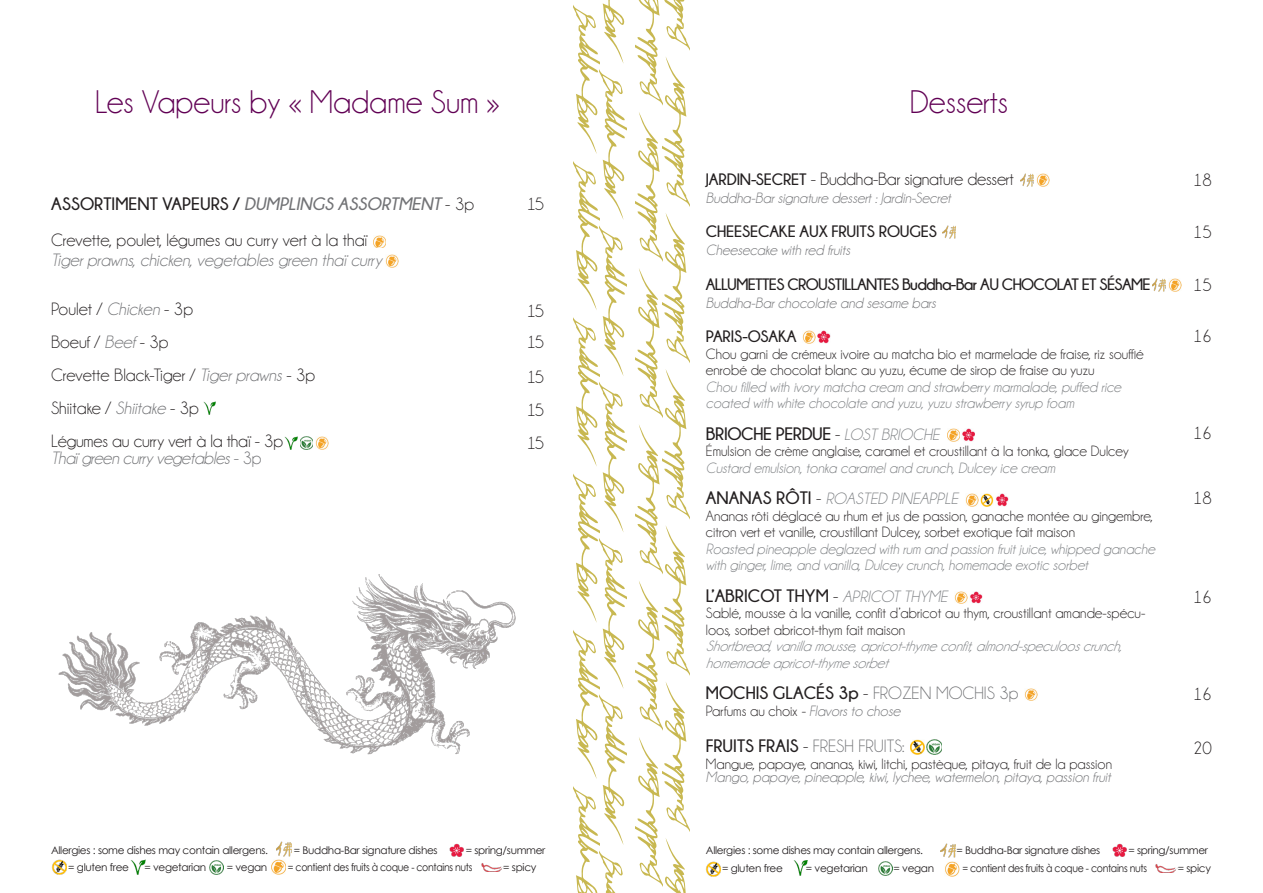
<style>
.page{position:relative;width:1263px;height:893px;background:#fff}
.page>*{position:absolute;margin:0;border:0;box-sizing:border-box;transform-origin:0 0}
.t1{font:33px "Champagne&Limousines";color:#610054}
.t2{font:18px "Champagne&Limousines";color:#231f20}
.t3{font:700 18px "Champagne&Limousines";color:#231f20}
.t4{font:italic 18px "Champagne&Limousines";color:#717275}
.t5{font:700 18px "Champagne&Limousines";letter-spacing:-.02em;color:#231f20}
.t6{font:18px "Champagne&Limousines";color:#717275}
.t7{font:700 16.5px "Champagne&Limousines";letter-spacing:-.04em;color:#231f20}
.t8{font:700 16.5px "Champagne&Limousines";letter-spacing:-.01em;color:#231f20}
.t9{font:italic 16.5px "Champagne&Limousines";color:#7b7e81}
.t10{font:15px/16.5px "Champagne&Limousines";color:#231f20}
.t11{font:italic 15px/16.5px "Champagne&Limousines";color:#7b7e81}
.t12{font:italic 15px "Champagne&Limousines";color:#717275}
.t13{font:italic 15px "Champagne&Limousines";color:#7b7e81}
.t14{font:10.5px "Century Gothic";letter-spacing:-.03em;color:#231f20}
.t15{font:10.5px "Century Gothic";letter-spacing:-.03em;color:#231f20;scale:.9 1}
.s1{font-style:italic;color:#717275}
.s2{font-weight:400}
.s3{font-style:normal}
.s4{font-weight:700;font-size:16.5px}
.s5{font-weight:400;font-style:italic;font-size:16.5px;color:#7b7e81}
.s6{font-weight:700;font-style:normal;font-size:18px;color:#231f20}
.s7{font-style:normal;font-size:18px;color:#231f20}
.s8{font-weight:400;color:#717275}
.s9{font-style:italic}
.s10{font-weight:700;color:#231f20}
.s11{color:#231f20}
</style>
<div class="page">
<img style="left:210px;top:861px;width:14px;height:14px">
<img style="left:481px;top:863px;width:23px;height:9px">
<img style="left:276px;top:842px;width:15px;height:15px">
<img style="left:52px;top:860px;width:15px;height:15px">
<img style="left:130px;top:860px;width:15px;height:15px">
<img style="left:271px;top:860px;width:15px;height:15px">
<img style="left:941px;top:843px;width:15px;height:15px">
<img style="left:878px;top:861px;width:14px;height:14px">
<img style="left:1155px;top:864px;width:23px;height:9px">
<img style="left:706px;top:861px;width:15px;height:15px">
<img style="left:793px;top:860px;width:15px;height:15px">
<img style="left:945px;top:861px;width:14px;height:15px">
<img style="left:449px;top:843px;width:15px;height:14px">
<img style="left:1112px;top:843px;width:15px;height:14px">
<svg style="left:943px;top:226px;width:13px;height:13px"></svg>
<svg style="left:203px;top:402px;width:13px;height:13px"></svg>
<svg style="left:373px;top:236px;width:13px;height:11px"></svg>
<svg style="left:386px;top:254px;width:13px;height:13px"></svg>
<svg style="left:285px;top:436px;width:43px;height:13px"></svg>
<svg style="left:1020px;top:173px;width:29px;height:13px"></svg>
<svg style="left:1152px;top:279px;width:29px;height:12px"></svg>
<svg style="left:802px;top:331px;width:28px;height:12px"></svg>
<svg style="left:965px;top:494px;width:43px;height:12px"></svg>
<svg style="left:947px;top:429px;width:28px;height:12px"></svg>
<svg style="left:955px;top:591px;width:27px;height:13px"></svg>
<svg style="left:1025px;top:688px;width:12px;height:13px"></svg>
<img style="left:910px;top:740px;width:15px;height:15px">
<img style="left:927px;top:740px;width:15px;height:15px">
<img style="left:58px;top:574px;width:458px;height:180px">
<svg style="left:636px;top:0;width:53px;height:893px"></svg>
<svg style="left:573px;top:0;width:54px;height:893px"></svg>
<p class="t1" style="left:95px;top:86px;width:406px">Les Vapeurs by « Madame Sum »</p>
<p class="t3" style="left:51px;top:194px;width:425px">ASSORTIMENT VAPEURS / <span class="s1">DUMPLINGS ASSORTMENT</span> <span class="s2">- 3p</span></p>
<p class="t2" style="left:51px;top:231px;width:318px">Crevette, poulet, légumes au curry vert à la thaï</p>
<p class="t4" style="left:51px;top:251px;width:336px">Tiger prawns, chicken, vegetables green thaï curry</p>
<p class="t2" style="left:51px;top:300px;width:144px">Poulet / <span class="s1">Chicken</span> - 3p</p>
<p class="t2" style="left:51px;top:333px;width:119px">Boeuf / <span class="s1">Beef</span> - 3p</p>
<p class="t2" style="left:51px;top:366px;width:266px">Crevette Black-Tiger / <span class="s1">Tiger prawns</span> - 3p</p>
<p class="t2" style="left:51px;top:399px;width:149px">Shiitake / <span class="s1">Shiitake</span> - 3p</p>
<p class="t2" style="left:51px;top:432px;width:234px">Légumes au curry vert à la thaï - 3p</p>
<p class="t4" style="left:51px;top:449px;width:212px">Thaï green curryvegetables<span class="s3">- 3 p</span></p>
<p class="t2" style="left:527px;top:195px;width:19px">15</p>
<p class="t2" style="left:527px;top:302px;width:19px">15</p>
<p class="t2" style="left:527px;top:333px;width:19px">15</p>
<p class="t2" style="left:527px;top:368px;width:19px">15</p>
<p class="t2" style="left:527px;top:401px;width:19px">15</p>
<p class="t2" style="left:527px;top:434px;width:19px">15</p>
<p class="t14" style="left:51px;top:843px;width:219px">Allergies : some dishes may contain allergens.</p>
<p class="t14" style="left:294px;top:843px;width:145px">= Buddha-Bar signature dishes</p>
<p class="t14" style="left:466px;top:843px;width:81px">= spring/summer</p>
<p class="t14" style="left:68px;top:860px;width:62px">= gluten free</p>
<p class="t14" style="left:144px;top:860px;width:63px">= vegetarian</p>
<p class="t14" style="left:227px;top:860px;width:42px">= vegan</p>
<p class="t15" style="left:288px;top:860px;width:207px">= contient des fruits à coque - contains nuts</p>
<p class="t14" style="left:503px;top:860px;width:35px">= spicy</p>
<p class="t1" style="left:910px;top:86px;width:100px">Desserts</p>
<p class="t2" style="left:706px;top:170px;width:309px"><span class="s4">JARDIN-SECRET</span> - Buddha-Bar signature dessert</p>
<p class="t12" style="left:706px;top:190px;width:249px">Buddha-Bar signature dessert : Jardin-Secret</p>
<p class="t8" style="left:706px;top:222px;width:233px">CHEESECAKE AUX FRUITS ROUGES</p>
<p class="t12" style="left:706px;top:243px;width:149px">Cheesecake with red fruits</p>
<p class="t7" style="left:706px;top:275px;width:446px">ALLUMETTES CROUSTILLANTES Buddha-Bar AU CHOCOLAT ET SÉSAME</p>
<p class="t12" style="left:706px;top:295px;width:234px">Buddha-Bar chocolate and sesame bars</p>
<p class="t8" style="left:706px;top:327px;width:92px">PARIS-OSAKA</p>
<p class="t10" style="left:706px;top:346px;width:439px">Chou garni de crémeux ivoire au matcha bio et marmelade de fraise, riz soufflé enrobé de chocolat blanc au yuzu, écume de sirop de fraise au yuzu</p>
<p class="t11" style="left:706px;top:379px;width:420px">Chou filled with ivory matcha cream and strawberry marmalade, puffed rice coated with white chocolate and yuzu, yuzu strawberry syrup foam</p>
<p class="t5" style="left:706px;top:423px;width:238px">BRIOCHE PERDUE <span class="s2">-</span> <span class="s5">LOST BRIOCHE</span></p>
<p class="t10" style="left:706px;top:443px;width:424px">Émulsion de crème anglaise, caramel et croustillant à la tonka, glace Dulcey</p>
<p class="t11" style="left:706px;top:460px;width:353px">Custard emulsion, tonka caramel and crunch, Dulcey ice cream</p>
<p class="t9" style="left:706px;top:490px;width:257px"><span class="s6">A N A N A S R Ô T I</span> <span class="s7">-</span> ROASTED PINEAPPLE</p>
<p class="t10" style="left:706px;top:508px;width:449px">Ananas rôti déglacé au rhum et jus de passion, ganache montée au gingembre, citron vert et vanille, croustillant Dulcey, sorbet exotique fait maison</p>
<p class="t11" style="left:706px;top:541px;width:453px">Roasted pineapple deglazed with rum and passion fruit juice, whipped ganache with ginger, lime, and vanilla, Dulcey crunch, homemade exotic sorbet</p>
<p class="t3" style="left:706px;top:585px;width:246px">L’ABRICOT THYM <span class="s2">-</span> <span class="s5">APRICOT THYME</span></p>
<p class="t10" style="left:706px;top:605px;width:441px">Sablé, mousse à la vanille, confit d’abricot au thym, croustillant amande-spécu&shy;loos, sorbet abricot-thym fait maison</p>
<p class="t13" style="left:706px;top:639px;width:418px">Shortbread, vanilla mousse, apricot-thyme confit, almond-speculoos crunch,</p>
<p class="t13" style="left:706px;top:655px;width:183px">homemade apricot-thyme sorbet</p>
<p class="t3" style="left:706px;top:683px;width:314px">MOCHIS GLACÉS 3p <span class="s2">-</span> <span class="s8">FROZEN MOCHIS 3p</span></p>
<p class="t10" style="left:706px;top:703px;width:196px">Parfums au choix <span class="s9">-</span> <span class="s1">Flavors to chose</span></p>
<p class="t6" style="left:706px;top:737px;width:200px"><span class="s10">FRUITS FRAIS</span> <span class="s11">-</span> FRESH FRUITS:</p>
<p class="t10" style="left:706px;top:756px;width:408px">Mangue, papaye, ananas, kiwi, litchi, pastèque, pitaya, fruit de la passion</p>
<p class="t12" style="left:706px;top:770px;width:409px">Mango, papaye, pineapple, kiwi, lychee, watermelon, pitaya, passion fruit</p>
<p class="t2" style="left:1193px;top:171px;width:20px">18</p>
<p class="t2" style="left:1193px;top:223px;width:20px">15</p>
<p class="t2" style="left:1193px;top:276px;width:20px">15</p>
<p class="t2" style="left:1193px;top:327px;width:20px">16</p>
<p class="t2" style="left:1193px;top:424px;width:20px">16</p>
<p class="t2" style="left:1193px;top:489px;width:20px">18</p>
<p class="t2" style="left:1193px;top:588px;width:20px">16</p>
<p class="t2" style="left:1193px;top:685px;width:20px">16</p>
<p class="t2" style="left:1193px;top:739px;width:20px">20</p>
<p class="t14" style="left:706px;top:843px;width:219px">Allergies : some dishes may contain allergens.</p>
<p class="t14" style="left:956px;top:843px;width:145px">= Buddha-Bar signature dishes</p>
<p class="t14" style="left:1128px;top:843px;width:81px">= spring/summer</p>
<p class="t14" style="left:722px;top:861px;width:62px">= gluten free</p>
<p class="t14" style="left:806px;top:861px;width:63px">= vegetarian</p>
<p class="t14" style="left:893px;top:861px;width:42px">= vegan</p>
<p class="t15" style="left:962px;top:861px;width:207px">= contient des fruits à coque - contains nuts</p>
<p class="t14" style="left:1178px;top:861px;width:35px">= spicy</p>
</div>
